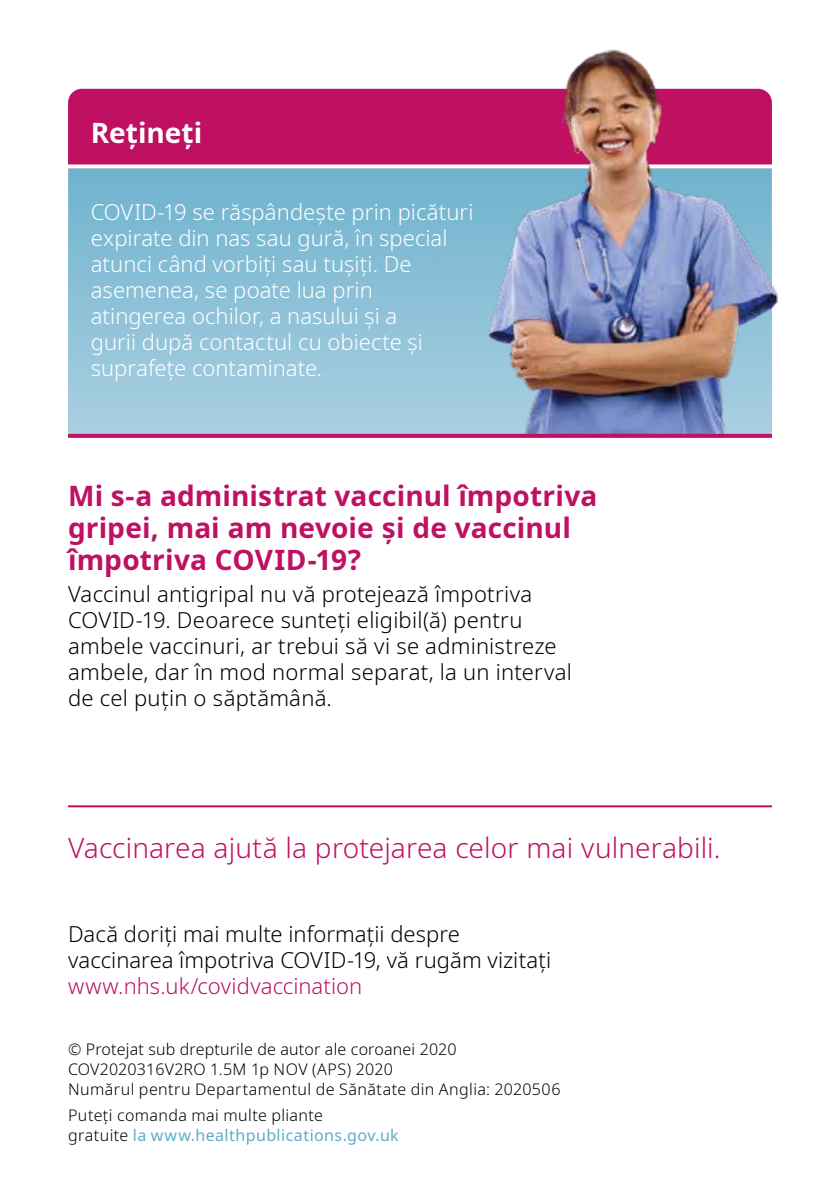
<style>
.page{position:relative;width:840px;height:1191px;background:#fff}
.page>*{position:absolute;margin:0;border:0;box-sizing:border-box;transform-origin:0 0}
.t1{font:700 28px/32px "Noto Sans";letter-spacing:.005em;color:#c01062}
.t2{font:300 28px "Noto Sans";letter-spacing:.005em;color:#c01062}
.t3{font:700 28px "Noto Sans";letter-spacing:.005em;color:#fff}
.t4{font:300 22px/26px "Noto Sans";letter-spacing:.01em;color:#000}
.t5{font:300 22px/26px "Noto Sans";color:#fff}
.t6{font:300 22px "Noto Sans";color:#c01062}
.t7{font:300 16px/20px "Noto Sans";letter-spacing:.02em;color:#000}
.t8{font:16px "Noto Sans Regular 2";letter-spacing:.025em;color:#5fabc9}
.s1{font-family:"Noto Sans";font-weight:300;color:#000}
</style>
<div class="page">
<svg style="left:68px;top:168px;width:369px;height:266px;background:#8cc0d7"></svg>
<div style="left:68px;top:89px;width:369px;height:75px;background:#c01062"></div>
<svg style="left:68px;top:164px;width:369px;height:1px"></svg>
<img style="left:437px;top:49px;width:341px;height:385px">
<hr style="left:68px;top:805px;width:703px;height:2px;background:#c01062">
<svg style="left:68px;top:434px;width:703px;height:4px;background:#c01766"></svg>
<p class="t3" style="left:91px;top:113px;width:113px">Rețineți</p>
<p class="t5" style="left:91px;top:200px;width:384px">COVID-19 se răspândește prin picături expirate din nas sau gură, în special atunci când vorbiți sau tușiți. De asemenea, se poate lua prin atingerea ochilor, a nasului și a<br>gurii după contactul cu obiecte și suprafețe contaminate.</p>
<p class="t1" style="left:68px;top:481px;width:530px">Mi s-a administrat vaccinul împotriva gripei, mai am nevoie și de vaccinul împotriva COVID-19?</p>
<p class="t4" style="left:68px;top:581px;width:505px">Vaccinul antigripal nu vă protejează împotriva COVID-19. Deoarece sunteți eligibil(ă) pentru ambele vaccinuri, ar trebui să vi se administreze ambele, dar în mod normal separat, la un interval de cel puțin o săptămână.</p>
<p class="t2" style="left:68px;top:828px;width:653px">Vaccinarea ajută la protejarea celor mai vulnerabili.</p>
<p class="t4" style="left:68px;top:922px;width:484px">Dacă doriți mai multe informații despre vaccinarea împotriva COVID-19, vă rugăm vizitați</p>
<p class="t6" style="left:68px;top:971px;width:295px">www.nhs.uk/covidvaccination</p>
<p class="t7" style="left:68px;top:1039px;width:493px">© Protejat sub drepturile de autor ale coroanei 2020<br>COV2020316V2RO 1.5M 1p NOV (APS) 2020<br>Numărul pentru Departamentul de Sănătate din Anglia: 2020506</p>
<p class="t7" style="left:68px;top:1105px;width:256px">Puteți comanda mai multe pliante</p>
<p class="t8" style="left:68px;top:1123px;width:332px"><span class="s1">gratuite</span> la www.healthpublications.gov.uk</p>
</div>
